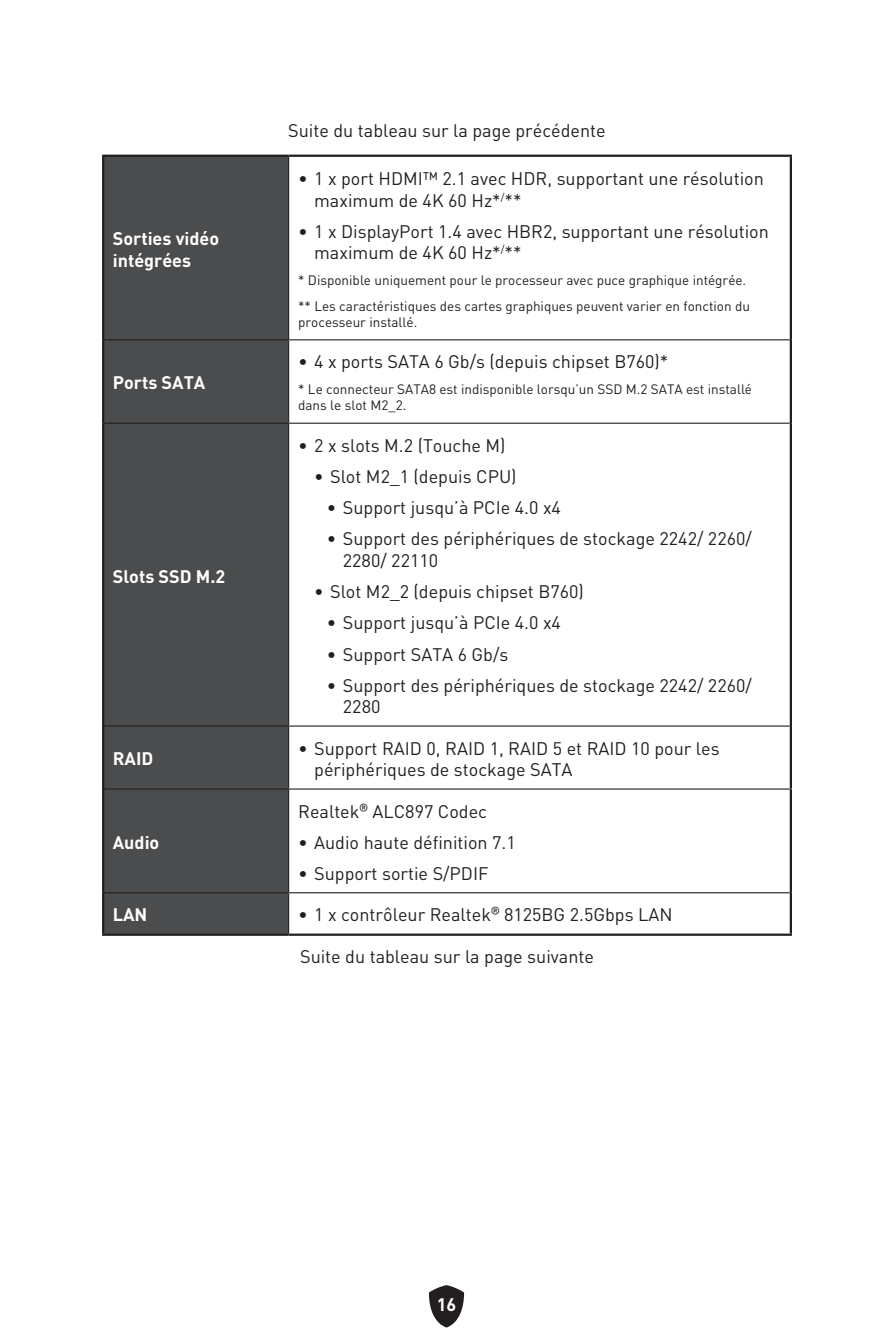
<style>
.page{position:relative;width:893px;height:1340px;background:#fff}
.page>*{position:absolute;margin:0;border:0;box-sizing:border-box;transform-origin:0 0}
.t1{font:18px/21.6px "MSI Din Pro Noto CJK";color:#231f20}
.t2{font:700 18px/21.6px "MSI Din Pro Noto CJK";color:#fff}
.t3{font:13.5px/25.9px "MSI Din Pro Noto CJK";color:#231f20}
.s1{font-weight:700}
</style>
<div class="page">
<svg style="left:429px;top:1285px;width:35px;height:42px"></svg>
<div style="left:104px;top:157px;width:184px;height:776px;background:#4b4c4d"></div>
<hr style="left:790px;top:157px;width:2px;height:183px;background:#231f20">
<hr style="left:790px;top:340px;width:2px;height:83px;background:#231f20">
<hr style="left:790px;top:423px;width:2px;height:303px;background:#231f20">
<hr style="left:790px;top:726px;width:2px;height:62px;background:#231f20">
<hr style="left:102px;top:933px;width:187px;height:2px;background:#231f20">
<hr style="left:289px;top:933px;width:503px;height:2px;background:#231f20">
<hr style="left:102px;top:157px;width:2px;height:183px;background:#231f20">
<hr style="left:102px;top:340px;width:2px;height:83px;background:#231f20">
<hr style="left:102px;top:423px;width:2px;height:303px;background:#231f20">
<hr style="left:102px;top:726px;width:2px;height:63px;background:#231f20">
<hr style="left:288px;top:157px;width:1px;height:182px;background:#231f20">
<hr style="left:288px;top:340px;width:1px;height:82px;background:#231f20">
<hr style="left:288px;top:424px;width:1px;height:301px;background:#231f20">
<hr style="left:288px;top:726px;width:1px;height:62px;background:#231f20">
<hr style="left:102px;top:155px;width:187px;height:2px;background:#231f20">
<hr style="left:289px;top:155px;width:503px;height:2px;background:#231f20">
<hr style="left:104px;top:339px;width:185px;height:1px;background:#231f20">
<hr style="left:289px;top:339px;width:501px;height:1px;background:#231f20">
<hr style="left:104px;top:422px;width:185px;height:2px;background:#231f20">
<hr style="left:289px;top:422px;width:501px;height:2px;background:#231f20">
<hr style="left:104px;top:725px;width:185px;height:1px;background:#231f20">
<hr style="left:289px;top:725px;width:501px;height:1px;background:#231f20">
<hr style="left:104px;top:788px;width:185px;height:1px;background:#231f20">
<hr style="left:289px;top:788px;width:503px;height:1px;background:#231f20">
<hr style="left:288px;top:789px;width:1px;height:103px;background:#231f20">
<hr style="left:104px;top:892px;width:185px;height:1px;background:#231f20">
<hr style="left:289px;top:892px;width:501px;height:1px;background:#231f20">
<hr style="left:288px;top:893px;width:1px;height:40px;background:#231f20">
<hr style="left:102px;top:789px;width:2px;height:103px;background:#231f20">
<hr style="left:102px;top:892px;width:2px;height:41px;background:#231f20">
<hr style="left:790px;top:789px;width:2px;height:103px;background:#231f20">
<hr style="left:790px;top:892px;width:2px;height:41px;background:#231f20">
<p class="t2" style="left:113px;top:228px;width:108px">Sorties vidéo intégrées</p>
<p class="t2" style="left:113px;top:372px;width:94px">Ports SATA</p>
<p class="t2" style="left:113px;top:565px;width:114px">Slots SSD M.2</p>
<p class="t1" style="left:288px;top:120px;width:319px">Suite du tableau sur la page précédente</p>
<p class="t1" style="left:314px;top:168px;width:451px;text-indent:-16px"><span class="s1">∙</span> 1 x port HDMI™ 2.1 avec HDR, supportant une résolution maximum de 4K 60 Hz*<sup>/</sup>**</p>
<p class="t1" style="left:314px;top:221px;width:456px;text-indent:-16px"><span class="s1">∙</span> 1 x DisplayPort 1.4 avec HBR2, supportant une résolution maximum de 4K 60 Hz*<sup>/</sup>**</p>
<p class="t3" style="left:298px;top:267px;width:453px">* Disponible uniquement pour le processeur avec puce graphique intégrée. ** Les caractéristiques des cartes graphiques peuvent varier en fonction du</p>
<p class="t3" style="left:298px;top:309px;width:121px">processeur installé.</p>
<p class="t1" style="left:298px;top:351px;width:372px"><span class="s1">∙</span> 4 x ports SATA 6 Gb/s (depuis chipset B760)*</p>
<p class="t3" style="left:298px;top:381px;width:455px;line-height:16.2px">* Le connecteur SATA8 est indisponible lorsqu’un SSD M.2 SATA est installé dans le slot M2_2.</p>
<p class="t1" style="left:298px;top:435px;width:209px"><span class="s1">∙</span> 2 x slots M.2 (Touche M)</p>
<p class="t1" style="left:314px;top:466px;width:204px">• Slot M2_1 (depuis CPU)</p>
<p class="t1" style="left:327px;top:497px;width:236px">• Support jusqu’à PCIe 4.0 x4</p>
<p class="t1" style="left:343px;top:528px;width:411px;text-indent:-16px">• Support des périphériques de stockage 2242/ 2260/<br>2280/ 22110</p>
<p class="t1" style="left:314px;top:581px;width:271px">• Slot M2_2 (depuis chipset B760)</p>
<p class="t1" style="left:327px;top:612px;width:236px">• Support jusqu’à PCIe 4.0 x4</p>
<p class="t1" style="left:327px;top:643px;width:183px">• Support SATA 6 Gb/s</p>
<p class="t1" style="left:343px;top:674px;width:411px;text-indent:-16px">• Support des périphériques de stockage 2242/ 2260/<br>2280</p>
<p class="t2" style="left:113px;top:748px;width:42px">RAID</p>
<p class="t1" style="left:314px;top:737px;width:407px;text-indent:-16px"><span class="s1">∙</span> Support RAID 0, RAID 1, RAID 5 et RAID 10 pour les périphériques de stockage SATA</p>
<p class="t2" style="left:113px;top:831px;width:48px">Audio</p>
<p class="t1" style="left:298px;top:795px;width:219px;line-height:31.3px">Realtek® ALC897 Codec<br><span class="s1">∙</span> Audio haute définition 7.1 <span class="s1">∙</span> Support sortie S/PDIF</p>
<p class="t2" style="left:113px;top:904px;width:36px">LAN</p>
<p class="t1" style="left:298px;top:904px;width:376px"><span class="s1">∙</span> 1 x contrôleur Realtek® 8125BG 2.5Gbps LAN</p>
<p class="t1" style="left:300px;top:946px;width:295px">Suite du tableau sur la page suivante</p>
<p class="t2" style="left:437px;top:1293px;width:21px">16</p>
</div>
